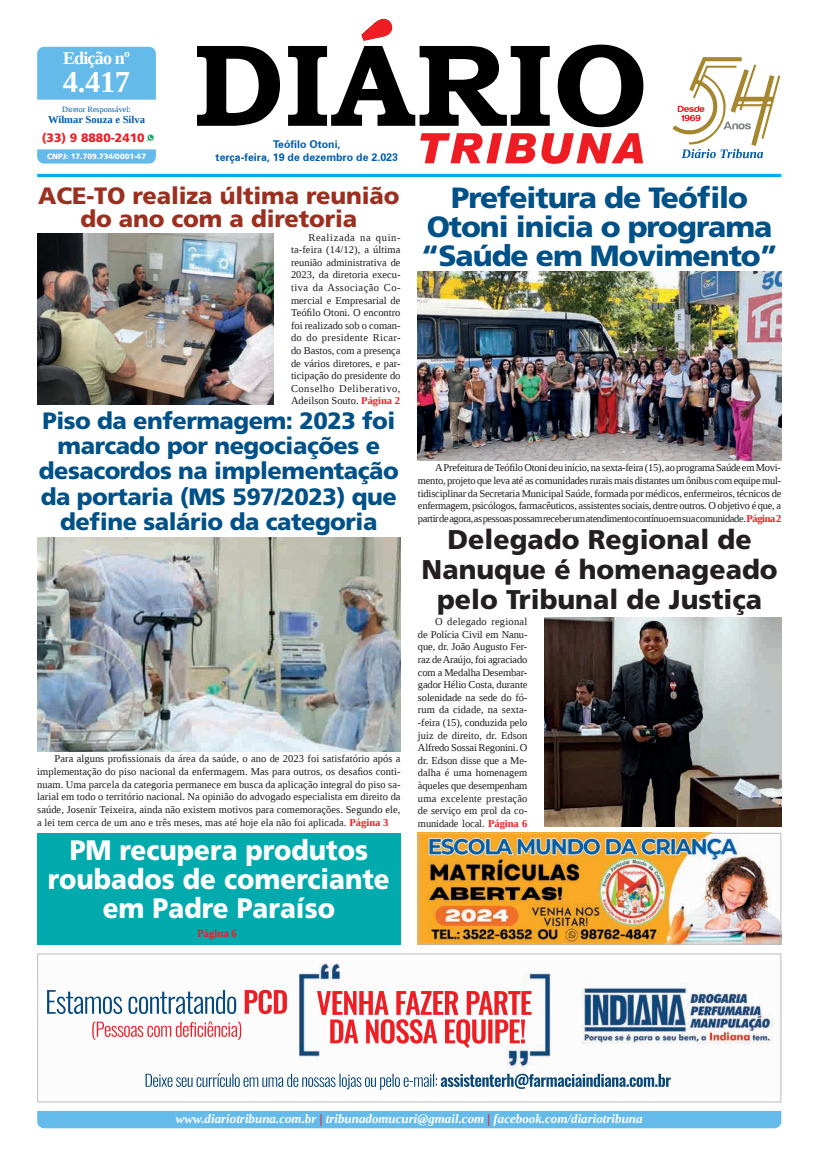
<style>
.page{position:relative;width:821px;height:1166px;background:#fff}
.page>*{position:absolute;margin:0;border:0;box-sizing:border-box;transform-origin:0 0}
.t1{font:700 30.45px "Liberation Serif";color:#fff}
.t2{font:900 29.22px/29.2px "Frutiger LT Std";letter-spacing:-.035em;color:#005187;text-align:center}
.t3{font:900 28.18px/29.1px "Frutiger LT Std";color:#fff;text-align:center;scale:.92 1}
.t4{font:900 27.12px/30.2px "Frutiger LT Std";color:#231f20;text-align:center}
.t5{font:900 23.62px/25.4px "Frutiger LT Std";letter-spacing:-.02em;color:#005187;text-align:center}
.t6{font:900 23.62px/23.2px "Frutiger LT Std";letter-spacing:-.005em;color:#9b2f20;text-align:center}
.t7{font:700 18.03px "Liberation Serif";letter-spacing:-.045em;color:#fff}
.t8{font:italic 700 12.95px "Liberation Serif";color:#fff}
.t9{font:900 12.16px "Frutiger LT Std";color:#ee1d23}
.t10{font:700 11.38px "Liberation Serif";letter-spacing:.005em;color:#ee1d23;scale:.92 1}
.t11{font:700 10.67px/12.6px "Zurich BT";color:#015dab;text-align:center}
.t12{font:700 10.59px "Liberation Serif";color:#015dab}
.t13{font:10.5px/12.6px "Liberation Serif";color:#231f20;text-align:justify}
.t14{font:8.14px "Liberation Serif";color:#015dab}
.t15{font:900 7.7px "Frutiger LT Std";color:#fff}
.s1{font-weight:700;color:#ee1d23}
.s2{color:#ee1d23}
</style>
<div class="page">
<div style="left:37px;top:1111px;width:744px;height:17px;background:#64bae9"></div>
<hr style="left:37px;top:174px;width:744px;height:3px;background:#00aeef">
<svg style="left:197px;top:26px;width:446px;height:101px"></svg>
<svg style="left:361px;top:19px;width:31px;height:22px"></svg>
<svg style="left:420px;top:133px;width:223px;height:31px"></svg>
<svg style="left:673px;top:57px;width:108px;height:101px"></svg>
<div style="left:37px;top:47px;width:119px;height:53px;background:#64bae9"></div>
<svg style="left:37px;top:149px;width:119px;height:15px;background:#6ebeea"></svg>
<svg style="left:147px;top:134px;width:7px;height:8px"></svg>
<img style="left:47px;top:963px;width:727px;height:127px">
<div style="left:37px;top:953px;width:744px;height:149px;border:1px solid #bcbdc0"></div>
<div style="left:37px;top:833px;width:364px;height:111px;background:#00aaad"></div>
<img style="left:420px;top:835px;width:359px;height:107px">
<div style="left:418px;top:833px;width:363px;height:111px;border:1px solid #bcbdc0"></div>
<img style="left:418px;top:271px;width:363px;height:189px">
<img style="left:37px;top:233px;width:237px;height:172px">
<img style="left:37px;top:538px;width:364px;height:214px">
<img style="left:545px;top:618px;width:236px;height:209px">
<h3 class="t7" style="left:63px;top:45px;width:68px">Edição nº</h3>
<h1 class="t1" style="left:63px;top:61px;width:69px">4.417</h1>
<p class="t14" style="left:62px;top:104px;width:70px">Diretor Responsável:</p>
<p class="t12" style="left:48px;top:112px;width:99px">Wilmar Souza e Silva</p>
<p class="t9" style="left:42px;top:130px;width:104px">(33) 9 8880-2410</p>
<p class="t15" style="left:47px;top:151px;width:100px">CNPJ: 17.709.734/0001-47</p>
<p class="t11" style="left:216px;top:138px;width:184px">Teófilo Otoni,<br>terça-feira, 19 de dezembro de 2.023</p>
<h3 class="t6" style="left:38px;top:184px;width:363px">ACE-TO realiza última reunião do ano com a diretoria</h3>
<p class="t13" style="left:291px;top:231px;width:111px;text-indent:17px">Realizada na quin&shy;ta-feira (14/12), a última reunião administrativa de 2023, da diretoria execu&shy;tiva da Associação Co&shy;mercial e Empresarial de Teófilo Otoni. O encontro foi realizado sob o coman&shy;do do presidente Ricar&shy;do Bastos, com a presença de vários diretores, e par&shy;ticipação do presidente do Conselho Deliberativo, Adeilson Souto. <span class="s1">Página 2</span></p>
<h3 class="t5" style="left:39px;top:408px;width:362px">Piso da enfermagem: 2023 foi marcado por negociações e desacordos na implementação da portaria (MS 597/2023) que define salário da categoria</h3>
<p class="t13" style="left:37px;top:752px;width:365px;text-indent:17px">Para alguns profissionais da área da saúde, o ano de 2023 foi satisfatório após a implementação do piso nacional da enfermagem. Mas para outros, os desafios conti&shy;nuam. Uma parcela da categoria permanece em busca da aplicação integral do piso sa&shy;larial em todo o território nacional. Na opinião do advogado especialista em direito da saúde, Josenir Teixeira, ainda não existem motivos para comemorações. Segundo ele, a lei tem cerca de um ano e três meses, mas até hoje ela não foi aplicada. <span class="s1">Página 3</span></p>
<h3 class="t3" style="left:48px;top:835px;width:373px">PM recupera produtos roubados de comerciante em Padre Paraíso</h3>
<p class="t10" style="left:197px;top:926px;width:44px">Página 6</p>
<h2 class="t2" style="left:421px;top:183px;width:358px">Prefeitura de Teófilo<br>Otoni inicia o programa “Saúde em Movimento”</h2>
<p class="t13" style="left:418px;top:462px;width:365px;text-indent:17px">A Prefeitura de Teófilo Otoni deu início, na sexta-feira (15), ao programa Saúde em Movi&shy;mento, projeto que leva até as comunidades rurais mais distantes um ônibus com equipe mul&shy;tidisciplinar da Secretaria Municipal Saúde, formada por médicos, enfermeiros, técnicos de enfermagem, psicólogos, farmacêuticos, assistentes sociais, dentre outros. O objetivo é que, a partir de agora, as pessoas possam receber um atendimento contínuo em sua comunidade. <span class="s1">Página 2</span></p>
<h3 class="t4" style="left:422px;top:524px;width:358px">Delegado Regional de<br>Nanuque é homenageado pelo Tribunal de Justiça</h3>
<p class="t13" style="left:418px;top:615px;width:111px;text-indent:17px">O delegado regional de Polícia Civil em Nanu&shy;que, dr. João Augusto Fer&shy;raz de Araújo, foi agraciado com a Medalha Desembar&shy;gador Hélio Costa, durante solenidade na sede do fó&shy;rum da cidade, na sexta--feira (15), conduzida pelo juiz de direito, dr. Edson Alfredo Sossai Regonini. O dr. Edson disse que a Me&shy;dalha é uma homenagem àqueles que desempenham uma excelente prestação de serviço em prol da co&shy;munidade local. <span class="s1">Página 6</span></p>
<p class="t8" style="left:176px;top:1110px;width:468px">www.diariotribuna.com.br <span class="s2">|</span> tribunadomucuri@gmail.com <span class="s2">|</span> facebook.com/diariotribuna</p>
</div>
